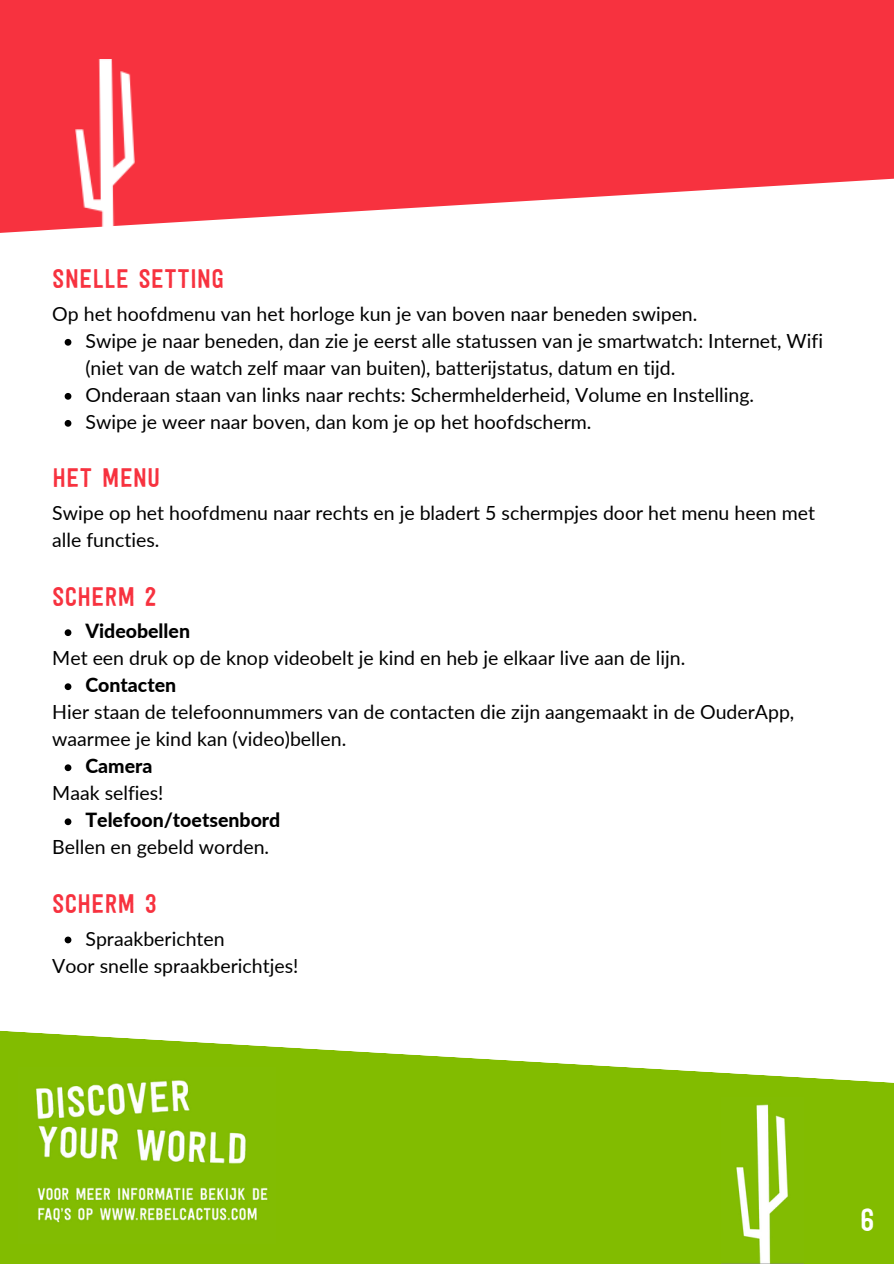
<style>
.page{position:relative;width:894px;height:1264px;background:#fff}
.page>*{position:absolute;margin:0;border:0;box-sizing:border-box;transform-origin:0 0}
.t1{font:32.25px "Festivo Letters No 19";color:#fff}
.t2{font:27px "Festivo Letters No 19";color:#f7323f}
.t3{font:19.5px/27px "Lato";color:#000}
.t4{font:800 19.5px "Lato";color:#000}
</style>
<div class="page">
<svg style="left:65px;top:339px;width:6px;height:7px"></svg>
<svg style="left:65px;top:393px;width:6px;height:7px"></svg>
<svg style="left:65px;top:420px;width:6px;height:7px"></svg>
<svg style="left:65px;top:629px;width:6px;height:7px"></svg>
<svg style="left:65px;top:683px;width:6px;height:7px"></svg>
<svg style="left:65px;top:764px;width:6px;height:7px"></svg>
<svg style="left:65px;top:818px;width:6px;height:7px"></svg>
<svg style="left:65px;top:936px;width:6px;height:7px"></svg>
<svg style="left:0;top:0;width:893px;height:233px;background:#f74b56"></svg>
<svg style="left:0;top:1030px;width:893px;height:233px;fill:#82bc00"></svg>
<img style="left:721px;top:1097px;width:82px;height:166px">
<img style="left:19px;top:1067px;width:256px;height:176px">
<img style="left:75px;top:59px;width:60px;height:174px">
<p class="t2" style="left:52px;top:268px;width:173px">SNELLE SETTING</p>
<p class="t3" style="left:52px;top:300px;width:646px">Op het hoofdmenu van het horloge kun je van boven naar beneden swipen.</p>
<p class="t3" style="left:85px;top:327px;width:739px">Swipe je naar beneden, dan zie je eerst alle statussen van je smartwatch: Internet, Wifi (niet van de watch zelf maar van buiten), batterijstatus, datum en tijd.</p>
<p class="t3" style="left:85px;top:381px;width:670px">Onderaan staan van links naar rechts: Schermhelderheid, Volume en Instelling.</p>
<p class="t3" style="left:85px;top:408px;width:507px">Swipe je weer naar boven, dan kom je op het hoofdscherm.</p>
<p class="t2" style="left:52px;top:467px;width:109px">HET MENU</p>
<p class="t3" style="left:52px;top:499px;width:764px">Swipe op het hoofdmenu naar rechts en je bladert 5 schermpjes door het menu heen met alle functies.</p>
<p class="t2" style="left:52px;top:585px;width:106px">SCHERM 2</p>
<h1 class="t4" style="left:85px;top:619px;width:106px">Videobellen</h1>
<p class="t3" style="left:52px;top:644px;width:634px">Met een druk op de knop videobelt je kind en heb je elkaar live aan de lijn.</p>
<p class="t4" style="left:85px;top:673px;width:92px">Contacten</p>
<p class="t3" style="left:52px;top:698px;width:743px">Hier staan de telefoonnummers van de contacten die zijn aangemaakt in de OuderApp, waarmee je kind kan (video)bellen.</p>
<p class="t4" style="left:85px;top:754px;width:69px">Camera</p>
<p class="t3" style="left:52px;top:779px;width:113px">Maak selfies!</p>
<p class="t4" style="left:85px;top:808px;width:196px">Telefoon/toetsenbord</p>
<p class="t3" style="left:52px;top:833px;width:218px">Bellen en gebeld worden.</p>
<p class="t2" style="left:52px;top:892px;width:106px">SCHERM 3</p>
<h1 class="t3" style="left:85px;top:924px;width:141px">Spraakberichten</h1>
<p class="t3" style="left:52px;top:951px;width:248px">Voor snelle spraakberichtjes!</p>
<p class="t1" style="left:859px;top:1206px;width:16px">6</p>
</div>
